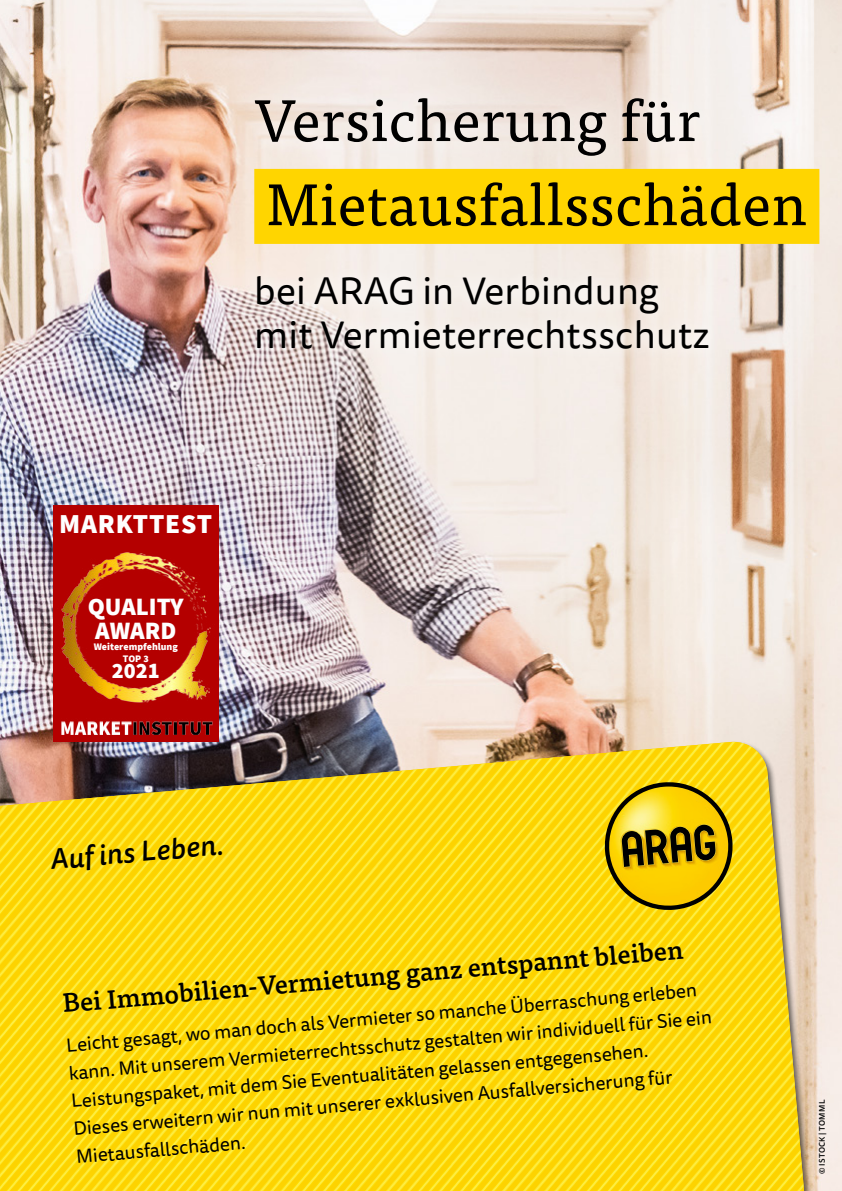
<style>
.page{position:relative;width:842px;height:1191px;background:#fff}
.page>*{position:absolute;margin:0;border:0;box-sizing:border-box;transform-origin:0 0}
.t1{font:58.6px "Tisa OT";letter-spacing:.005em;color:#000}
.t2{font:38px/44px "Tisa Sans OT";letter-spacing:.005em;color:#000}
.t3{font:italic 500 28.2px "Tisa Sans OT";color:#000}
.t4{font:900 27.2px "Source Sans Pro";letter-spacing:.03em;color:#fff}
.t5{font:500 26px "Tisa OT";color:#000}
.t6{font:900 24.8px/24px "Source Sans Pro";color:#fff;text-align:center}
.t7{font:900 22.2px "Source Sans Pro";color:#fff}
.t8{font:19px/28px "Tisa Sans OT";color:#000}
.t9{font:900 10px/12px "Source Sans Pro";color:#fff;text-align:center}
.t10{font:500 8px "Tisa Sans OT";letter-spacing:.03em;color:#000}
</style>
<div class="page">
<img style="left:0;top:0;width:842px;height:1191px">
<div style="left:235px;top:77px;width:485px;height:100px;background:#fff;opacity:.75"></div>
<svg style="left:245px;top:264px;width:476px;height:97px;background:#f1e9e3"></svg>
<div style="left:254px;top:169px;width:565px;height:75px;background:#ffd500"></div>
<img style="left:0;top:742px;width:804px;height:449px">
<svg style="left:602px;top:781px;width:133px;height:131px;background:#c8a90e"></svg>
<div style="left:54px;top:506px;width:165px;height:236px;background:#b40000"></div>
<img style="left:61px;top:721px;width:151px;height:14px">
<img style="left:61px;top:552px;width:150px;height:151px">
<h1 class="t1" style="left:254px;top:86px;width:447px">Versicherung für</h1>
<h1 class="t1" style="left:267px;top:170px;width:542px">Mietausfallsschäden</h1>
<h2 class="t2" style="left:254px;top:271px;width:457px">bei ARAG in Verbindung mit Vermieterrechtsschutz</h2>
<h3 class="t4" style="left:59px;top:505px;width:154px">MARKTTEST</h3>
<h3 class="t6" style="left:88px;top:594px;width:98px">QUALITY<br>AWARD</h3>
<p class="t7" style="left:112px;top:655px;width:49px">2021</p>
<p class="t9" style="left:94px;top:640px;width:86px">Weiterempfehlung<br>TOP 3</p>
<h3 class="t3" style="left:48px;top:842px;width:175px;rotate:-5deg">Auf ins Leben.</h3>
<h3 class="t5" style="left:61px;top:987px;width:624px;rotate:-5deg">Bei Immobilien-Vermietung ganz entspannt bleiben</h3>
<p class="t8" style="left:65px;top:1032px;width:647px;rotate:-5deg">Leicht gesagt, wo man doch als Vermieter so manche Überraschung erleben kann. Mit unserem Vermieterrechtsschutz gestalten wir individuell für Sie ein Leistungspaket, mit dem Sie Eventualitäten gelassen entgegensehen.<br>Dieses erweitern wir nun mit unserer exklusiven Ausfallversicherung für Mietausfallschäden.</p>
<p class="t10" style="left:817px;top:1174px;width:76px;rotate:-90deg">© ISTOCK | TOMML</p>
</div>
